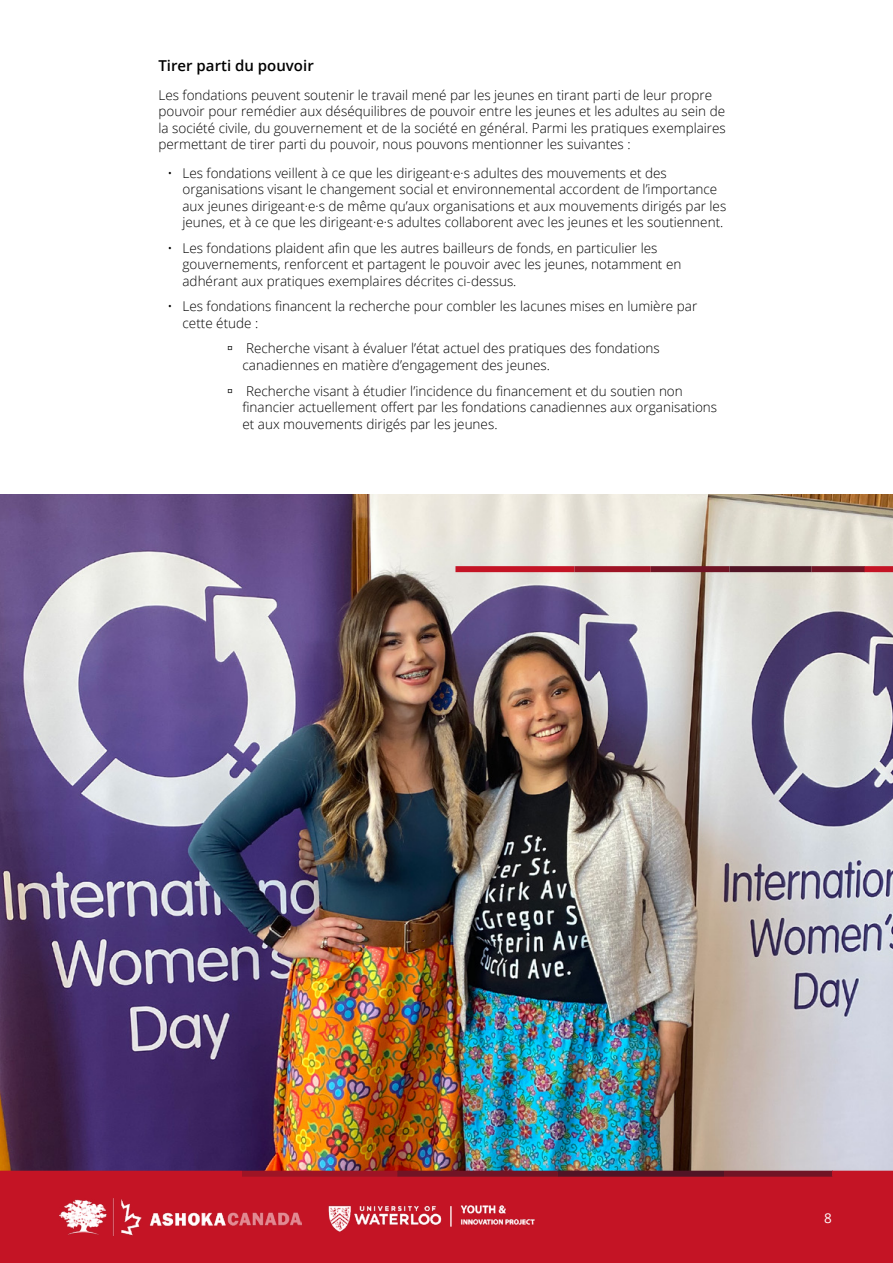
<style>
.page{position:relative;width:893px;height:1263px;background:#fff}
.page>*{position:absolute;margin:0;border:0;box-sizing:border-box;transform-origin:0 0}
.t1{font:600 15px "Open Sans";color:#000}
.t2{font:300 13.5px/16.5px "Open Sans";color:#000}
.t3{font:13.5px "Open Sans";color:#fff}
</style>
<div class="page">
<img style="left:0;top:495px;width:893px;height:676px">
<div style="left:0;top:1173px;width:893px;height:90px;background:#c41425"></div>
<img style="left:60px;top:1198px;width:241px;height:38px">
<img style="left:328px;top:1205px;width:207px;height:27px">
<div style="left:0;top:1171px;width:242px;height:6px;background:#c41425"></div>
<div style="left:242px;top:1171px;width:155px;height:6px;background:#9e1425"></div>
<div style="left:397px;top:1171px;width:160px;height:6px;background:#711425"></div>
<div style="left:724px;top:1171px;width:109px;height:6px;background:#711425"></div>
<div style="left:557px;top:1171px;width:167px;height:6px;background:#511425"></div>
<div style="left:832px;top:1171px;width:61px;height:6px;background:#c41425"></div>
<div style="left:455px;top:566px;width:119px;height:6px;background:#c41425"></div>
<div style="left:574px;top:566px;width:77px;height:6px;background:#9e1425"></div>
<div style="left:651px;top:566px;width:79px;height:6px;background:#711425"></div>
<div style="left:811px;top:566px;width:54px;height:6px;background:#711425"></div>
<div style="left:730px;top:566px;width:81px;height:6px;background:#511425"></div>
<div style="left:864px;top:566px;width:29px;height:6px;background:#c41425"></div>
<p class="t1" style="left:158px;top:56px;width:157px">Tirer parti du pouvoir</p>
<p class="t2" style="left:158px;top:86px;width:569px">Les fondations peuvent soutenir le travail mené par les jeunes en tirant parti de leur propre pouvoir pour remédier aux déséquilibres de pouvoir entre les jeunes et les adultes au sein de la société civile, du gouvernement et de la société en général. Parmi les pratiques exemplaires permettant de tirer parti du pouvoir, nous pouvons mentionner les suivantes :</p>
<p class="t2" style="left:182px;top:164px;width:545px;text-indent:-15px">• Les fondations veillent à ce que les dirigeant·e·s adultes des mouvements et des organisations visant le changement social et environnemental accordent de l’importance aux jeunes dirigeant·e·s de même qu’aux organisations et aux mouvements dirigés par les jeunes, et à ce que les dirigeant·e·s adultes collaborent avec les jeunes et les soutiennent.</p>
<p class="t2" style="left:182px;top:239px;width:500px;text-indent:-15px">• Les fondations plaident afin que les autres bailleurs de fonds, en particulier les gouvernements, renforcent et partagent le pouvoir avec les jeunes, notamment en adhérant aux pratiques exemplaires décrites ci-dessus.</p>
<p class="t2" style="left:182px;top:298px;width:516px;text-indent:-15px">• Les fondations financent la recherche pour combler les lacunes mises en lumière par cette étude :</p>
<p class="t2" style="left:242px;top:340px;width:419px;text-indent:-15px">→ Recherche visant à évaluer l’état actuel des pratiques des fondations canadiennes en matière d’engagement des jeunes.</p>
<p class="t2" style="left:242px;top:382px;width:476px;text-indent:-15px">→ Recherche visant à étudier l’incidence du financement et du soutien non financier actuellement offert par les fondations canadiennes aux organisations et aux mouvements dirigés par les jeunes.</p>
<p class="t3" style="left:824px;top:1208px;width:9px">8</p>
</div>
